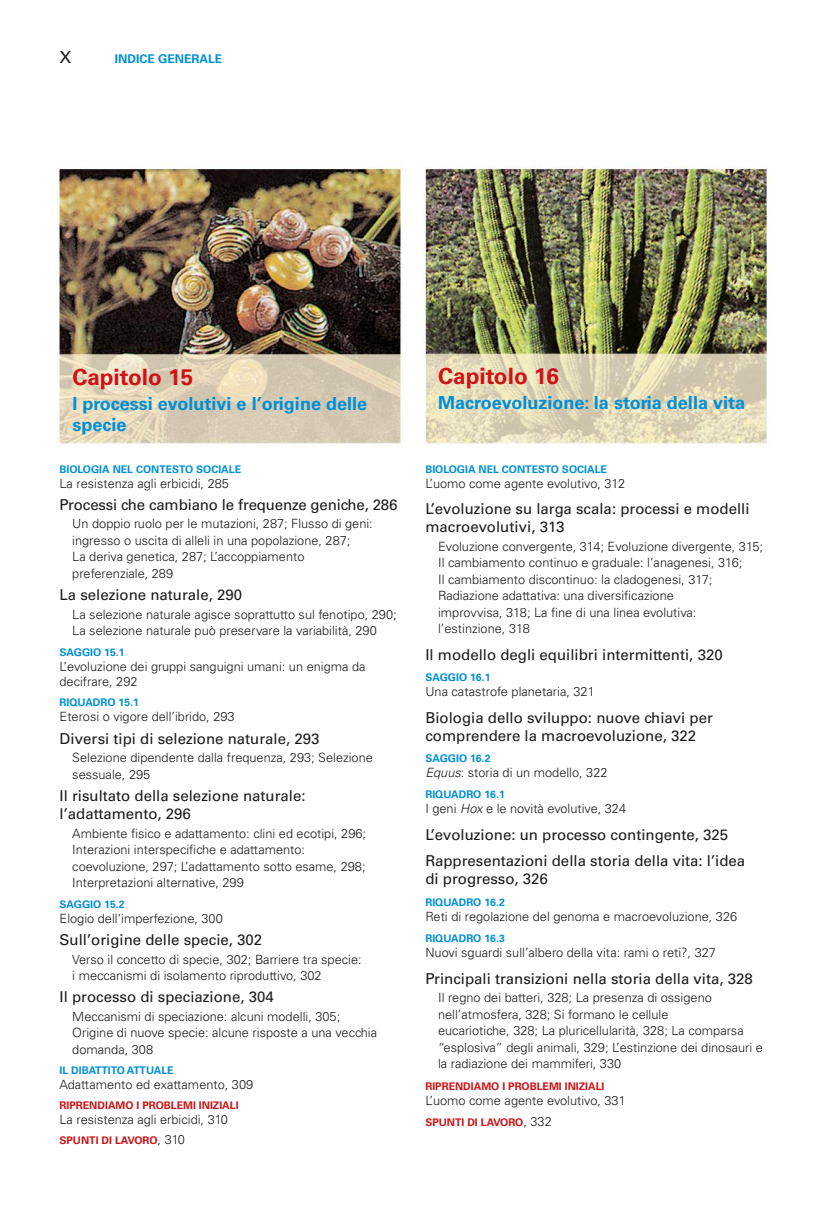
<style>
.page{position:relative;width:838px;height:1212px;background:#fff}
.page>*{position:absolute;margin:0;border:0;box-sizing:border-box;transform-origin:0 0}
.t1{font:700 22.5px "Univers";color:#cd1316}
.t2{font:700 18px/21px "Univers";color:#0090d6}
.t3{font:16.5px "Univers";color:#1a1a18}
.t4{font:15px/18px "Univers";color:#1a1a18}
.t5{font:300 12.75px/16.5px "Univers";color:#1a1a18}
.t6{font:700 12px "Univers";color:#0090d6}
.t7{font:700 10.5px "Univers";color:#0090d6}
.t8{font:700 10.5px "Univers";color:#cd1316}
.s1{font-weight:300;font-size:12.75px;color:#1a1a18}
.s2{font-style:italic}
</style>
<div class="page">
<img style="left:58px;top:164px;width:711px;height:281px">
<p class="t3" style="left:60px;top:52px;width:13px">X</p>
<p class="t6" style="left:115px;top:55px;width:109px">INDICE GENERALE</p>
<h1 class="t1" style="left:72px;top:368px;width:122px">Capitolo 15</h1>
<h2 class="t2" style="left:72px;top:395px;width:296px">I processi evolutivi e l’origine delle specie</h2>
<p class="t7" style="left:60px;top:465px;width:183px">BIOLOGIA NEL CONTESTO SOCIALE</p>
<p class="t5" style="left:60px;top:476px;width:171px">La resistenza agli erbicidi, 285</p>
<p class="t4" style="left:60px;top:497px;width:339px">Processi che cambiano le frequenze geniche, 286</p>
<p class="t5" style="left:72px;top:517px;width:302px">Un doppio ruolo per le mutazioni, 287; Flusso di geni: ingresso o uscita di alleli in una popolazione, 287;<br>La deriva genetica, 287; L’accoppiamento preferenziale, 289</p>
<p class="t4" style="left:60px;top:587px;width:184px">La selezione naturale, 290</p>
<p class="t5" style="left:72px;top:607px;width:326px">La selezione naturale agisce soprattutto sul fenotipo, 290;<br>La selezione naturale può preservare la variabilità, 290</p>
<p class="t7" style="left:60px;top:648px;width:67px">SAGGIO 15.1</p>
<p class="t5" style="left:60px;top:660px;width:307px;line-height:15px">L’evoluzione dei gruppi sanguigni umani: un enigma da decifrare, 292</p>
<p class="t7" style="left:60px;top:699px;width:81px">RIQUADRO 15.1</p>
<p class="t5" style="left:60px;top:710px;width:177px">Eterosi o vigore dell’ibrido, 293</p>
<p class="t4" style="left:60px;top:731px;width:261px">Diversi tipi di selezione naturale, 293</p>
<p class="t5" style="left:72px;top:751px;width:302px">Selezione dipendente dalla frequenza, 293; Selezione sessuale, 295</p>
<p class="t4" style="left:60px;top:788px;width:247px">Il risultato della selezione naturale: l’adattamento, 296</p>
<p class="t5" style="left:72px;top:826px;width:295px">Ambiente fisico e adattamento: clini ed ecotipi, 296; Interazioni interspecifiche e adattamento: coevoluzione, 297; L’adattamento sotto esame, 298; Interpretazioni alternative, 299</p>
<p class="t7" style="left:60px;top:900px;width:67px">SAGGIO 15.2</p>
<p class="t5" style="left:60px;top:911px;width:165px">Elogio dell’imperfezione, 300</p>
<p class="t4" style="left:60px;top:932px;width:204px">Sull’origine delle specie, 302</p>
<p class="t5" style="left:72px;top:952px;width:291px">Verso il concetto di specie, 302; Barriere tra specie: i meccanismi di isolamento riproduttivo, 302</p>
<p class="t4" style="left:60px;top:989px;width:216px">Il processo di speciazione, 304</p>
<p class="t5" style="left:72px;top:1009px;width:306px">Meccanismi di speciazione: alcuni modelli, 305;<br>Origine di nuove specie: alcune risposte a una vecchia domanda, 308</p>
<p class="t7" style="left:60px;top:1066px;width:116px">IL DIBATTITO ATTUALE</p>
<p class="t5" style="left:60px;top:1077px;width:195px">Adattamento ed exattamento, 309</p>
<p class="t8" style="left:60px;top:1101px;width:181px">RIPRENDIAMO I PROBLEMI INIZIALI</p>
<p class="t5" style="left:60px;top:1112px;width:170px">La resistenza agli erbicidi, 310</p>
<p class="t8" style="left:60px;top:1137px;width:127px">SPUNTI DI LAVORO<span class="s1">, 310</span></p>
<h1 class="t1" style="left:438px;top:368px;width:122px">Capitolo 16</h1>
<h2 class="t2" style="left:438px;top:394px;width:308px">Macroevoluzione: la storia della vita</h2>
<p class="t7" style="left:425px;top:465px;width:183px">BIOLOGIA NEL CONTESTO SOCIALE</p>
<p class="t5" style="left:425px;top:476px;width:201px">L’uomo come agente evolutivo, 312</p>
<p class="t4" style="left:425px;top:501px;width:326px">L’evoluzione su larga scala: processi e modelli macroevolutivi, 313</p>
<p class="t5" style="left:438px;top:539px;width:326px">Evoluzione convergente, 314; Evoluzione divergente, 315; Il cambiamento continuo e graduale: l’anagenesi, 316;<br>Il cambiamento discontinuo: la cladogenesi, 317; Radiazione adattativa: una diversificazione<br>improvvisa, 318; La fine di una linea evolutiva: l’estinzione, 318</p>
<p class="t4" style="left:425px;top:647px;width:299px">Il modello degli equilibri intermittenti, 320</p>
<p class="t7" style="left:425px;top:673px;width:67px">SAGGIO 16.1</p>
<p class="t5" style="left:425px;top:684px;width:171px">Una catastrofe planetaria, 321</p>
<p class="t4" style="left:425px;top:709px;width:289px">Biologia dello sviluppo: nuove chiavi per comprendere la macroevoluzione, 322</p>
<p class="t7" style="left:425px;top:754px;width:67px">SAGGIO 16.2</p>
<p class="t5" style="left:425px;top:765px;width:184px"><span class="s2">Equus</span>: storia di un modello, 322</p>
<p class="t7" style="left:425px;top:791px;width:81px">RIQUADRO 16.1</p>
<p class="t5" style="left:425px;top:802px;width:202px">I geni <span class="s2">Hox</span> e le novità evolutive, 324</p>
<p class="t4" style="left:425px;top:822px;width:321px;line-height:26.5px">L’evoluzione: un processo contingente, 325<br>Rappresentazioni della storia della vita: l’idea</p>
<p class="t4" style="left:425px;top:871px;width:124px">di progresso, 326</p>
<p class="t7" style="left:425px;top:898px;width:81px">RIQUADRO 16.2</p>
<p class="t5" style="left:425px;top:909px;width:313px">Reti di regolazione del genoma e macroevoluzione, 326</p>
<p class="t7" style="left:425px;top:934px;width:81px">RIQUADRO 16.3</p>
<p class="t5" style="left:425px;top:945px;width:292px">Nuovi sguardi sull’albero della vita: rami o reti?, 327</p>
<p class="t4" style="left:425px;top:971px;width:329px">Principali transizioni nella storia della vita, 328</p>
<p class="t5" style="left:438px;top:990px;width:326px">Il regno dei batteri, 328; La presenza di ossigeno nell’atmosfera, 328; Si formano le cellule<br>eucariotiche, 328; La pluricellularità, 328; La comparsa “esplosiva” degli animali, 329; L’estinzione dei dinosauri e la radiazione dei mammiferi, 330</p>
<p class="t8" style="left:425px;top:1082px;width:181px">RIPRENDIAMO I PROBLEMI INIZIALI</p>
<p class="t5" style="left:425px;top:1093px;width:202px">L’uomo come agente evolutivo, 331</p>
<p class="t8" style="left:425px;top:1118px;width:128px">SPUNTI DI LAVORO<span class="s1">, 332</span></p>
</div>
